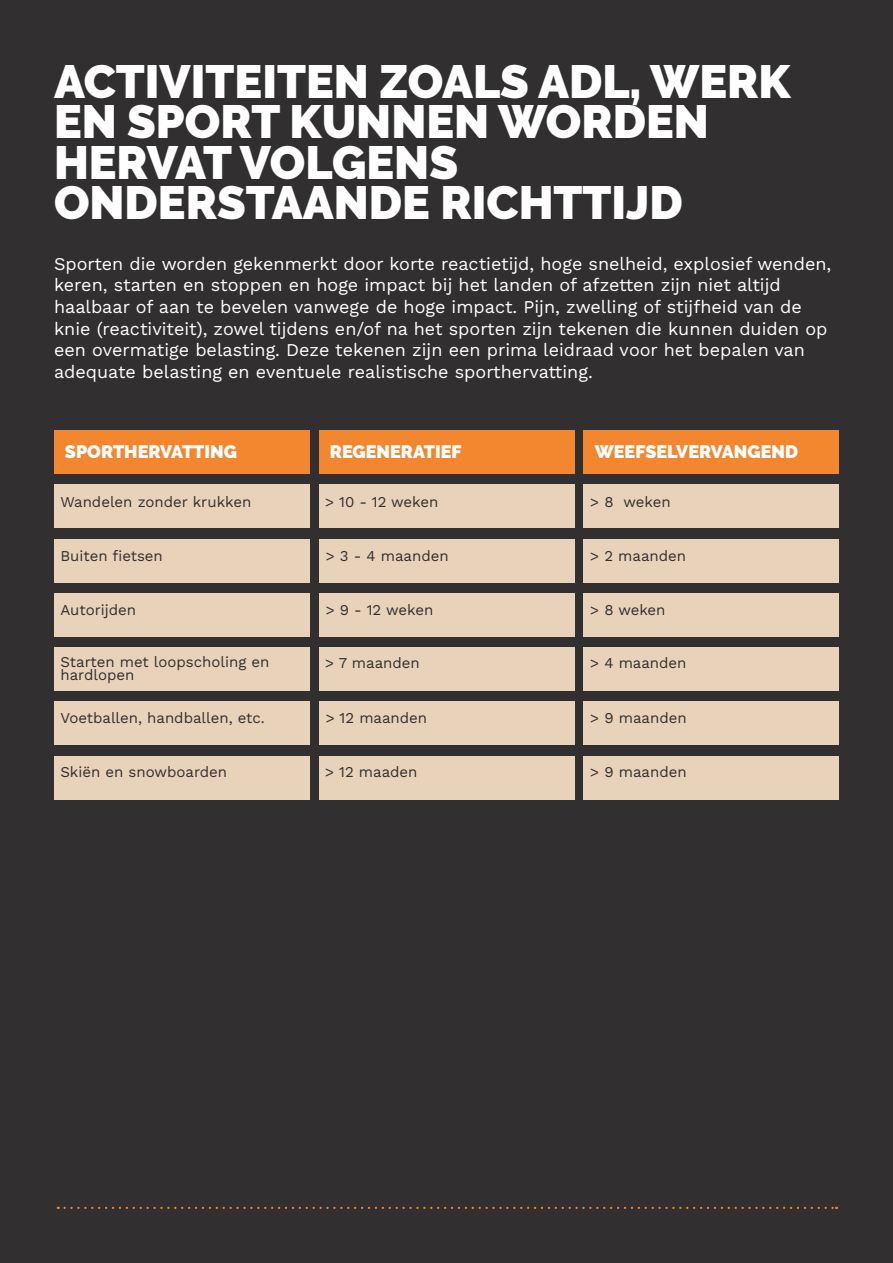
<style>
.page{position:relative;width:893px;height:1263px;background:#312f30}
.page>*{position:absolute;margin:0;border:0;box-sizing:border-box;transform-origin:0 0}
.t1{font:900 46.5px/40.5px "Raleway";color:#fff}
.t2{font:18px/21.6px "Work Sans";color:#fff}
.t3{font:900 18px "Raleway";color:#fff}
.t4{font:15px/13.5px "Work Sans";color:#312f30}
</style>
<div class="page">
<div style="left:54px;top:431px;width:255px;height:43px;background:#f3872f"></div>
<div style="left:584px;top:431px;width:255px;height:43px;background:#f3872f"></div>
<div style="left:319px;top:431px;width:255px;height:43px;background:#f3872f"></div>
<div style="left:54px;top:485px;width:255px;height:43px;background:#e9d2ba"></div>
<div style="left:54px;top:539px;width:255px;height:43px;background:#e9d2ba"></div>
<div style="left:54px;top:593px;width:255px;height:43px;background:#e9d2ba"></div>
<div style="left:54px;top:647px;width:255px;height:44px;background:#e9d2ba"></div>
<div style="left:319px;top:485px;width:255px;height:43px;background:#e9d2ba"></div>
<div style="left:584px;top:485px;width:255px;height:43px;background:#e9d2ba"></div>
<div style="left:319px;top:539px;width:255px;height:43px;background:#e9d2ba"></div>
<div style="left:584px;top:539px;width:255px;height:43px;background:#e9d2ba"></div>
<div style="left:319px;top:593px;width:255px;height:43px;background:#e9d2ba"></div>
<div style="left:584px;top:593px;width:255px;height:43px;background:#e9d2ba"></div>
<div style="left:319px;top:647px;width:255px;height:44px;background:#e9d2ba"></div>
<div style="left:584px;top:647px;width:255px;height:44px;background:#e9d2ba"></div>
<div style="left:54px;top:702px;width:255px;height:43px;background:#e9d2ba"></div>
<div style="left:319px;top:702px;width:255px;height:43px;background:#e9d2ba"></div>
<div style="left:584px;top:702px;width:255px;height:43px;background:#e9d2ba"></div>
<div style="left:54px;top:756px;width:255px;height:43px;background:#e9d2ba"></div>
<div style="left:319px;top:756px;width:255px;height:43px;background:#e9d2ba"></div>
<div style="left:584px;top:756px;width:255px;height:43px;background:#e9d2ba"></div>
<svg style="left:65px;top:1207px;width:772px;height:2px"></svg>
<h1 class="t1" style="left:54px;top:61px;width:738px">ACTIVITEITEN ZOALS ADL, WERK<br>EN SPORT KUNNEN WORDEN<br>HERVAT VOLGENS<br>ONDERSTAANDE RICHTTIJD</h1>
<p class="t2" style="left:54px;top:252px;width:779px">Sporten die worden gekenmerkt door korte reactietijd, hoge snelheid, explosief wenden, keren, starten en stoppen en hoge impact bij het landen of afzetten zijn niet altijd haalbaar of aan te bevelen vanwege de hoge impact. Pijn, zwelling of stijfheid van de knie (reactiviteit), zowel tijdens en/of na het sporten zijn tekenen die kunnen duiden op een overmatige belasting. Deze tekenen zijn een prima leidraad voor het bepalen van adequate belasting en eventuele realistische sporthervatting.</p>
<p class="t3" style="left:65px;top:441px;width:174px">SPORTHERVATTING</p>
<p class="t3" style="left:330px;top:441px;width:133px">REGENERATIEF</p>
<p class="t3" style="left:595px;top:441px;width:205px">WEEFSELVERVANGEND</p>
<p class="t4" style="left:60px;top:494px;width:192px">Wandelen zonder krukken</p>
<p class="t4" style="left:590px;top:494px;width:82px">&gt; 8 weken</p>
<p class="t4" style="left:325px;top:494px;width:115px">&gt; 10 - 12 weken</p>
<p class="t4" style="left:60px;top:548px;width:104px">Buiten fietsen</p>
<p class="t4" style="left:326px;top:548px;width:124px">&gt; 3 - 4 maanden</p>
<p class="t4" style="left:590px;top:548px;width:97px">&gt; 2 maanden</p>
<p class="t4" style="left:60px;top:602px;width:77px">Autorijden</p>
<p class="t4" style="left:60px;top:654px;width:211px">Starten met loopscholing en hardlopen</p>
<p class="t4" style="left:60px;top:710px;width:206px">Voetballen, handballen, etc.</p>
<p class="t4" style="left:326px;top:602px;width:109px">&gt; 9 - 12 weken</p>
<p class="t4" style="left:325px;top:656px;width:96px">&gt; 7 maanden</p>
<p class="t4" style="left:326px;top:711px;width:103px">&gt; 12 maanden</p>
<p class="t4" style="left:590px;top:602px;width:77px">&gt; 8 weken</p>
<p class="t4" style="left:590px;top:656px;width:98px">&gt; 4 maanden</p>
<p class="t4" style="left:590px;top:711px;width:98px">&gt; 9 maanden</p>
<p class="t4" style="left:60px;top:764px;width:168px">Skiën en snowboarden</p>
<p class="t4" style="left:325px;top:764px;width:94px">&gt; 12 maaden</p>
<p class="t4" style="left:590px;top:764px;width:98px">&gt; 9 maanden</p>
</div>
